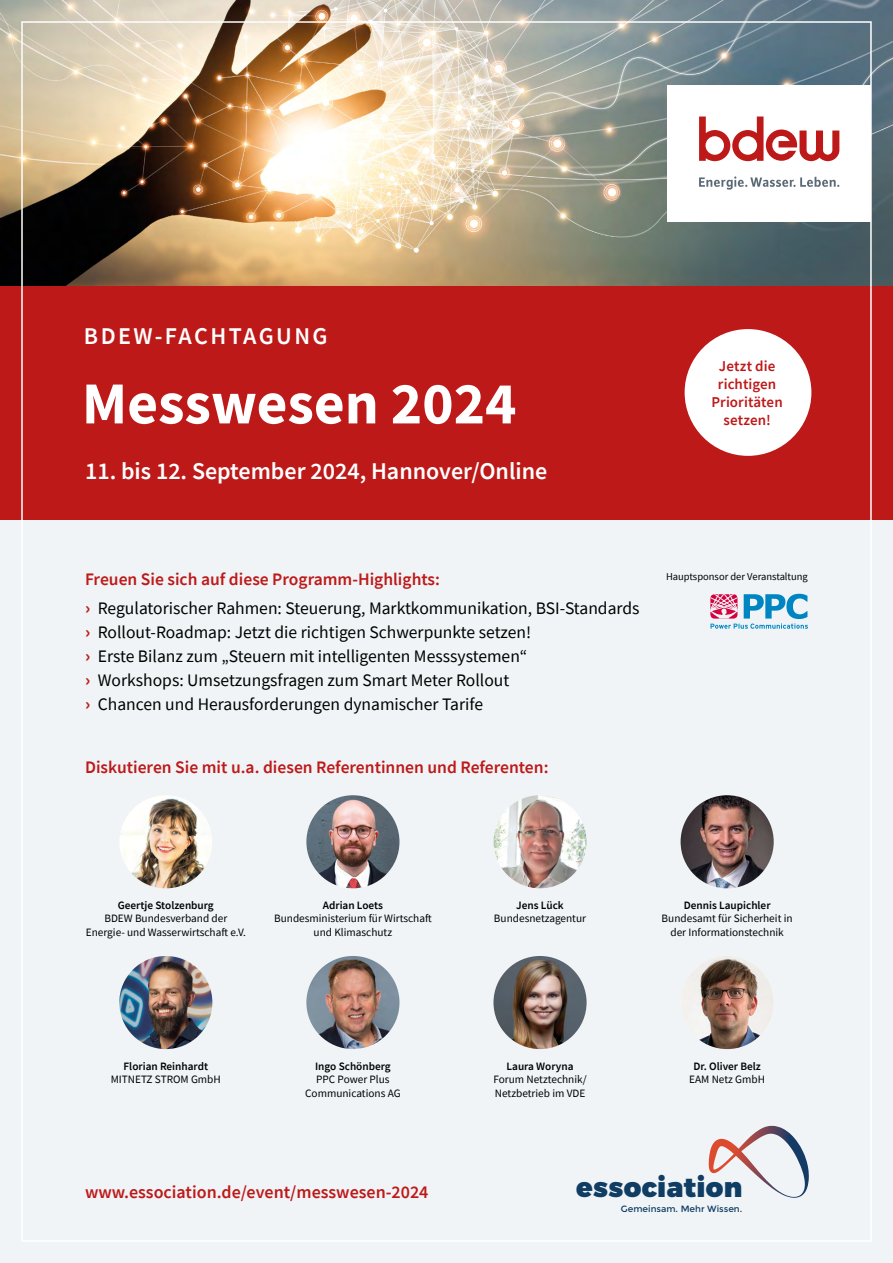
<style>
.page{position:relative;width:893px;height:1263px;background:#fff}
.page>*{position:absolute;margin:0;border:0;box-sizing:border-box;transform-origin:0 0}
.Titel-Überschrift_38_42{font:700 59.55px "Source Sans Pro";color:#fff}
.t1{font:900 27.15px "Montserrat";letter-spacing:.01em;color:#103d64}
.Titelsubline_16_20{font:600 24px "Source Sans Pro";color:#fff}
.Titelsubline_16_20-2{font:600 24px "Source Sans Pro";letter-spacing:.1em;color:#fff}
.Headline_12_16{font:600 18px "Source Sans Pro";color:#be1919}
.t2{font:17.55px "Source Sans Pro";color:#000}
.Headline_12_16-2{font:600 17.55px "Source Sans Pro";color:#be1919}
.t3{font:600 15px/18px "Source Sans Pro";letter-spacing:.005em;color:#be1919;text-align:center}
.t4{font:11.25px/13.5px "Source Sans Pro";color:#000;text-align:center}
.t5{font:600 11.25px/13.5px "Source Sans Pro";color:#000;text-align:center}
.t6{font:10.5px "Source Sans Pro";color:#000}
.t7{font:9px "Montserrat";color:#103d64}
.s1{font-weight:700;font-size:18px;color:#be1919}
.s2{font-weight:600}
.s3{font-weight:400}
</style>
<div class="page">
<div style="left:0;top:520px;width:893px;height:743px;background:#f0f4f6"></div>
<div style="left:0;top:286px;width:893px;height:234px;background:#be1919"></div>
<img style="left:0;top:0;width:893px;height:286px">
<div style="left:685px;top:329px;width:126px;height:127px;background:#fff;border-radius:50%"></div>
<img style="left:681px;top:795px;width:93px;height:93px;border-radius:47px">
<img style="left:493px;top:795px;width:94px;height:93px;border-radius:47px">
<img style="left:306px;top:795px;width:93px;height:93px;border-radius:47px">
<img style="left:119px;top:956px;width:93px;height:93px;border-radius:47px">
<img style="left:681px;top:956px;width:93px;height:93px;border-radius:47px">
<img style="left:493px;top:956px;width:94px;height:93px;border-radius:47px">
<img style="left:306px;top:956px;width:93px;height:93px;border-radius:47px">
<svg style="left:710px;top:594px;width:98px;height:35px"></svg>
<img style="left:119px;top:795px;width:93px;height:93px;border-radius:47px">
<div style="left:668px;top:85px;width:203px;height:136px;background:#fff"></div>
<svg style="left:699px;top:176px;width:140px;height:14px"></svg>
<svg style="left:699px;top:117px;width:140px;height:44px"></svg>
<svg style="left:709px;top:1126px;width:100px;height:72px"></svg>
<p class="Titelsubline_16_20-2" style="left:84px;top:320px;width:245px">BDEW-FACHTAGUNG</p>
<p class="Titel-Überschrift_38_42" style="left:82px;top:363px;width:436px">Messwesen 2024</p>
<p class="Titelsubline_16_20" style="left:85px;top:456px;width:464px">11. bis 12. September 2024, Hannover/Online</p>
<p class="t3" style="left:711px;top:357px;width:73px">Jetzt die richtigen<br>Prioritäten setzen!</p>
<p class="Headline_12_16-2" style="left:85px;top:568px;width:356px">Freuen Sie sich auf diese Programm-Highlights:</p>
<p class="t2" style="left:85px;top:597px;width:556px"><span class="s1">›</span> Regulatorischer Rahmen: Steuerung, Marktkommunikation, BSI-Standards</p>
<p class="t2" style="left:85px;top:621px;width:448px"><span class="s1">›</span> Rollout-Roadmap: Jetzt die richtigen Schwerpunkte setzen!</p>
<p class="t2" style="left:85px;top:645px;width:444px"><span class="s1">›</span> Erste Bilanz zum „Steuern mit intelligenten Messsystemen“</p>
<p class="t2" style="left:85px;top:669px;width:426px"><span class="s1">›</span> Workshops: Umsetzungsfragen zum Smart Meter Rollout</p>
<p class="t2" style="left:85px;top:693px;width:400px"><span class="s1">›</span> Chancen und Herausforderungen dynamischer Tarife</p>
<p class="Headline_12_16-2" style="left:85px;top:756px;width:465px">Diskutieren Sie mit u.a. diesen Referentinnen und Referenten:</p>
<p class="t6" style="left:666px;top:570px;width:143px">Hauptsponsor der Veranstaltung</p>
<p class="t5" style="left:118px;top:898px;width:97px">Geertje Stolzenburg</p>
<p class="t4" style="left:86px;top:912px;width:162px">BDEW Bundesverband der<br>Energie- und Wasserwirtschaft e.V.</p>
<p class="t4" style="left:274px;top:898px;width:159px"><span class="s2">Adrian Loets<br></span>Bundesministerium für Wirtschaft und Klimaschutz</p>
<p class="t4" style="left:494px;top:898px;width:94px"><span class="s2">Jens Lück<br></span>Bundesnetzagentur</p>
<p class="t4" style="left:662px;top:898px;width:132px"><span class="s2">Dennis Laupichler<br></span>Bundesamt für Sicherheit in der Informationstechnik</p>
<p class="t5" style="left:111px;top:1059px;width:112px">Florian Reinhardt<br><span class="s3">MITNETZ STROM GmbH</span></p>
<p class="t5" style="left:689px;top:1059px;width:77px">Dr. Oliver Belz<br><span class="s3">EAM Netz GmbH</span></p>
<p class="t5" style="left:315px;top:1059px;width:77px">Ingo Schönberg</p>
<p class="t4" style="left:305px;top:1072px;width:97px">PPC Power Plus<br>Communications AG</p>
<p class="t4" style="left:493px;top:1059px;width:95px"><span class="s2">Laura Woryna<br></span>Forum Netztechnik/<br>Netzbetrieb im VDE</p>
<p class="Headline_12_16" style="left:85px;top:1180px;width:345px">www.essociation.de/event/messwesen-2024</p>
<p class="t1" style="left:576px;top:1171px;width:168px">essociation</p>
<p class="t7" style="left:621px;top:1203px;width:123px">Gemeinsam. Mehr Wissen.</p>
</div>
